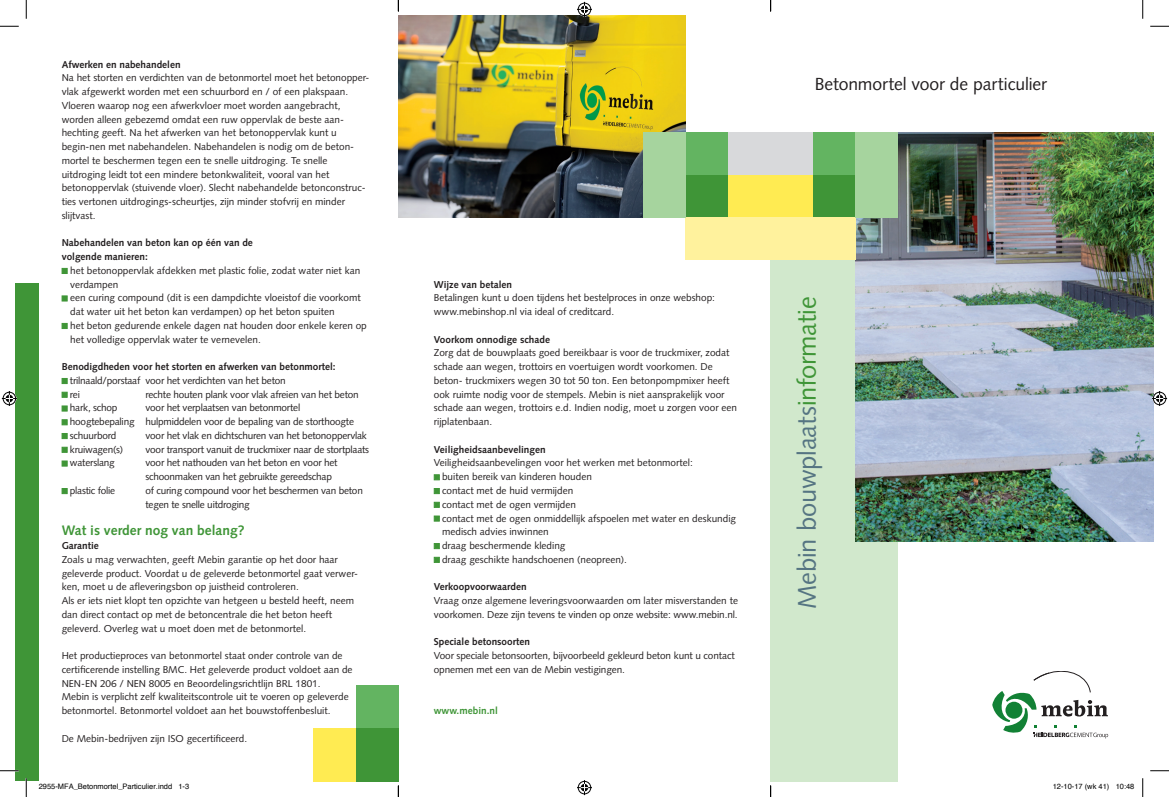
<style>
.page{position:relative;width:1169px;height:797px;background:#fff}
.page>*{position:absolute;margin:0;border:0;box-sizing:border-box;transform-origin:0 0}
.t1{font:25.5px "Syntax";letter-spacing:-.01em;color:#557482}
.t2{font:17.5px "Syntax";letter-spacing:-.005em;color:#231f20}
.t3{font:700 13.75px "Syntax";color:#3f9537}
.t4{font:10px/13.8px "Syntax";color:#231f20}
.t5{font:10px/13.8px "Syntax";letter-spacing:-.02em;color:#231f20}
.t6{font:700 10px/13.8px "Syntax";color:#231f20}
.t7{font:700 10px "Syntax";color:#3f9537}
.t8{font:7.5px "Helvetica";color:#000}
.s1{color:#3f9537}
</style>
<div class="page">
<img style="left:398px;top:16px;width:287px;height:202px">
<div style="left:770px;top:260px;width:128px;height:521px;background:#d1e8cc"></div>
<img style="left:855px;top:133px;width:298px;height:408px">
<div style="left:770px;top:133px;width:43px;height:42px;background:#d8d9db"></div>
<div style="left:813px;top:133px;width:42px;height:42px;background:#63b461"></div>
<div style="left:770px;top:175px;width:43px;height:43px;background:#ffeb52"></div>
<div style="left:813px;top:175px;width:42px;height:43px;background:#3f9537"></div>
<div style="left:770px;top:218px;width:85px;height:42px;background:#fff29d"></div>
<div style="left:855px;top:133px;width:43px;height:85px;background:#a6d49e"></div>
<svg style="left:992px;top:671px;width:116px;height:67px"></svg>
<div style="left:728px;top:133px;width:42px;height:42px;background:#d8d9db"></div>
<div style="left:685px;top:133px;width:43px;height:42px;background:#63b461"></div>
<div style="left:728px;top:175px;width:42px;height:43px;background:#ffeb52"></div>
<div style="left:685px;top:175px;width:43px;height:43px;background:#3f9537"></div>
<div style="left:685px;top:218px;width:85px;height:42px;background:#fff29d"></div>
<div style="left:643px;top:133px;width:42px;height:85px;background:#a6d49e"></div>
<div style="left:16px;top:283px;width:23px;height:498px;background:#3f9537"></div>
<div style="left:356px;top:685px;width:42px;height:43px;background:#63b461"></div>
<div style="left:313px;top:728px;width:43px;height:53px;background:#ffeb52"></div>
<div style="left:356px;top:728px;width:42px;height:53px;background:#3f9537"></div>
<svg style="left:62px;top:268px;width:6px;height:6px"></svg>
<svg style="left:62px;top:295px;width:6px;height:6px"></svg>
<svg style="left:62px;top:323px;width:6px;height:6px"></svg>
<svg style="left:62px;top:378px;width:6px;height:6px"></svg>
<svg style="left:62px;top:392px;width:6px;height:6px"></svg>
<svg style="left:62px;top:405px;width:6px;height:6px"></svg>
<svg style="left:62px;top:419px;width:6px;height:6px"></svg>
<svg style="left:62px;top:433px;width:6px;height:6px"></svg>
<svg style="left:62px;top:447px;width:6px;height:6px"></svg>
<svg style="left:62px;top:460px;width:6px;height:6px"></svg>
<svg style="left:62px;top:488px;width:6px;height:6px"></svg>
<svg style="left:434px;top:474px;width:6px;height:6px"></svg>
<svg style="left:434px;top:488px;width:6px;height:6px"></svg>
<svg style="left:434px;top:502px;width:6px;height:5px"></svg>
<svg style="left:434px;top:515px;width:6px;height:6px"></svg>
<svg style="left:434px;top:543px;width:6px;height:6px"></svg>
<svg style="left:434px;top:557px;width:6px;height:5px"></svg>
<svg style="left:0;top:25px;width:19px;height:2px"></svg>
<svg style="left:1150px;top:25px;width:19px;height:2px"></svg>
<svg style="left:0;top:770px;width:19px;height:1px"></svg>
<svg style="left:1150px;top:770px;width:19px;height:1px"></svg>
<svg style="left:25px;top:0;width:2px;height:19px"></svg>
<svg style="left:25px;top:778px;width:2px;height:19px"></svg>
<svg style="left:1142px;top:0;width:1px;height:19px"></svg>
<svg style="left:1142px;top:778px;width:1px;height:19px"></svg>
<svg style="left:577px;top:2px;width:15px;height:15px"></svg>
<svg style="left:577px;top:780px;width:15px;height:15px"></svg>
<svg style="left:2px;top:391px;width:15px;height:15px"></svg>
<svg style="left:1152px;top:391px;width:15px;height:15px"></svg>
<svg style="left:398px;top:785px;width:1px;height:12px"></svg>
<svg style="left:770px;top:785px;width:1px;height:12px"></svg>
<p class="t6" style="left:62px;top:57px;width:120px">Afwerken en nabehandelen</p>
<p class="t4" style="left:62px;top:71px;width:309px">Na het storten en verdichten van de betonmortel moet het betonopper&shy;vlak afgewerkt worden met een schuurbord en / of een plakspaan.<br>Vloeren waarop nog een afwerkvloer moet worden aangebracht, worden alleen gebezemd omdat een ruw oppervlak de beste aan&shy;hechting geeft. Na het afwerken van het betonoppervlak kunt u begin-nen met nabehandelen. Nabehandelen is nodig om de beton&shy;mortel te beschermen tegen een te snelle uitdroging. Te snelle uitdroging leidt tot een mindere betonkwaliteit, vooral van het betonoppervlak (stuivende vloer). Slecht nabehandelde betonconstruc&shy;ties vertonen uitdrogings-scheurtjes, zijn minder stofvrij en minder slijtvast.</p>
<p class="t6" style="left:62px;top:236px;width:193px">Nabehandelen van beton kan op één van de volgende manieren:</p>
<p class="t4" style="left:70px;top:263px;width:298px">het betonoppervlak afdekken met plastic folie, zodat water niet kan verdampen<br>een curing compound (dit is een dampdichte vloeistof die voorkomt dat water uit het beton kan verdampen) op het beton spuiten<br>het beton gedurende enkele dagen nat houden door enkele keren op het volledige oppervlak water te vernevelen.</p>
<p class="t6" style="left:62px;top:360px;width:275px">Benodigdheden voor het storten en afwerken van betonmortel:</p>
<p class="t5" style="left:70px;top:373px;width:217px">trilnaald/porstaaf voor het verdichten van het beton rei</p>
<p class="t5" style="left:145px;top:387px;width:215px">rechte houten plank voor vlak afreien van het beton</p>
<p class="t5" style="left:70px;top:401px;width:285px;text-indent:76px">voor het verplaatsen van betonmortel hoogtebepaling hulpmiddelen voor de bepaling van de storthoogte schuurbord</p>
<p class="t5" style="left:70px;top:401px;width:49px">hark, schop</p>
<p class="t5" style="left:145px;top:428px;width:223px">voor het vlak en dichtschuren van het betonoppervlak</p>
<p class="t5" style="left:70px;top:442px;width:55px">kruiwagen(s)</p>
<p class="t5" style="left:145px;top:442px;width:225px">voor transport vanuit de truckmixer naar de stortplaats</p>
<p class="t5" style="left:70px;top:456px;width:46px">waterslang</p>
<p class="t5" style="left:145px;top:456px;width:194px">voor het nathouden van het beton en voor het schoonmaken van het gebruikte gereedschap</p>
<p class="t5" style="left:70px;top:483px;width:47px">plastic folie</p>
<p class="t5" style="left:145px;top:483px;width:219px">of curing compound voor het beschermen van beton tegen te snelle uitdroging</p>
<h3 class="t3" style="left:62px;top:522px;width:184px">Wat is verder nog van belang?</h3>
<p class="t6" style="left:62px;top:538px;width:39px">Garantie</p>
<p class="t4" style="left:62px;top:552px;width:298px">Zoals u mag verwachten, geeft Mebin garantie op het door haar geleverde product. Voordat u de geleverde betonmortel gaat verwer&shy;ken, moet u de afleveringsbon op juistheid controleren.<br>Als er iets niet klopt ten opzichte van hetgeen u besteld heeft, neem dan direct contact op met de betoncentrale die het beton heeft geleverd. Overleg wat u moet doen met de betonmortel.</p>
<p class="t4" style="left:62px;top:648px;width:292px">Het productieproces van betonmortel staat onder controle van de certificerende instelling BMC. Het geleverde product voldoet aan de NEN-EN 206 / NEN 8005 en Beoordelingsrichtlijn BRL 1801.<br>Mebin is verplicht zelf kwaliteitscontrole uit te voeren op geleverde betonmortel. Betonmortel voldoet aan het bouwstoffenbesluit.</p>
<p class="t4" style="left:62px;top:731px;width:187px">De Mebin-bedrijven zijn ISO gecertificeerd.</p>
<h2 class="t2" style="left:815px;top:74px;width:234px">Betonmortel voor de particulier</h2>
<p class="t6" style="left:434px;top:277px;width:80px">Wijze van betalen</p>
<p class="t4" style="left:434px;top:291px;width:283px">Betalingen kunt u doen tijdens het bestelproces in onze webshop: www.mebinshop.nl via ideal of creditcard.</p>
<p class="t6" style="left:434px;top:332px;width:118px">Voorkom onnodige schade</p>
<p class="t4" style="left:434px;top:346px;width:305px">Zorg dat de bouwplaats goed bereikbaar is voor de truckmixer, zodat schade aan wegen, trottoirs en voertuigen wordt voorkomen. De beton- truckmixers wegen 30 tot 50 ton. Een betonpompmixer heeft ook ruimte nodig voor de stempels. Mebin is niet aansprakelijk voor schade aan wegen, trottoirs e.d. Indien nodig, moet u zorgen voor een rijplatenbaan.</p>
<p class="t6" style="left:434px;top:442px;width:113px">Veiligheidsaanbevelingen</p>
<p class="t4" style="left:442px;top:456px;width:295px;text-indent:-8px">Veiligheidsaanbevelingen voor het werken met betonmortel:<br>buiten bereik van kinderen houden<br>contact met de huid vermijden<br>contact met de ogen vermijden<br>contact met de ogen onmiddellijk afspoelen met water en deskundig medisch advies inwinnen<br>draag beschermende kleding<br>draag geschikte handschoenen (neopreen).</p>
<p class="t6" style="left:434px;top:580px;width:94px">Verkoopvoorwaarden</p>
<p class="t4" style="left:434px;top:593px;width:306px">Vraag onze algemene leveringsvoorwaarden om later misverstanden te voorkomen. Deze zijn tevens te vinden op onze website: www.mebin.nl.</p>
<p class="t6" style="left:434px;top:635px;width:98px">Speciale betonsoorten</p>
<p class="t4" style="left:434px;top:648px;width:302px">Voor speciale betonsoorten, bijvoorbeeld gekleurd beton kunt u contact opnemen met een van de Mebin vestigingen.</p>
<p class="t7" style="left:434px;top:705px;width:65px">www.mebin.nl</p>
<h1 class="t1" style="left:792px;top:608px;width:314px;rotate:-90deg">Mebin bouwplaats<span class="s1">informatie</span></h1>
<p class="t8" style="left:39px;top:781px;width:152px">2955-MFA_Betonmortel_Particulier.indd 1-3</p>
<p class="t8" style="left:1052px;top:781px;width:83px">12-10-17 (wk 41) 10:48</p>
</div>
